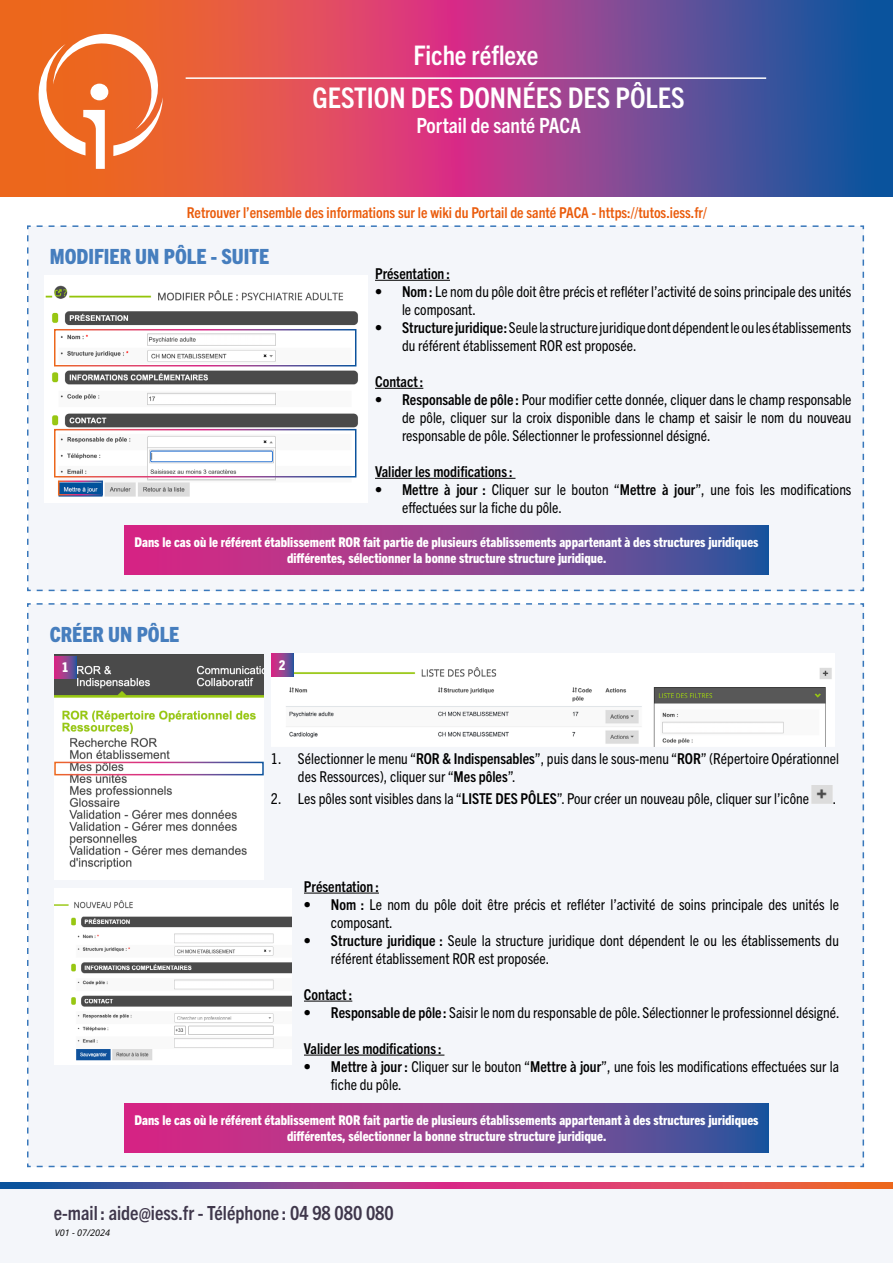
<style>
.page{position:relative;width:893px;height:1263px;background:#fff}
.page>*{position:absolute;margin:0;border:0;box-sizing:border-box;transform-origin:0 0}
.t1{font:700 condensed 28.5px "Trade Gothic Next LT Pro";color:#fff}
.t2{font:700 condensed 27px "Trade Gothic Next LT Pro";color:#fff}
.t3{font:800 condensed 21px "Trade Gothic Next LT Pro";color:#467ebe}
.t4{font:700 condensed 21px "Trade Gothic Next LT Pro";color:#fff}
.t5{font:700 condensed 19.5px "Trade Gothic Next LT Pro";color:#3f374b}
.t6{font:condensed 15px/18px "Trade Gothic Next LT Pro";color:#000}
.t7{font:700 condensed 15px "Trade Gothic Next LT Pro";color:#000}
.t8{font:700 condensed 15px "Trade Gothic Next LT Pro";color:#ea5b0b}
.t9{font:800 condensed 13.5px/16.2px "Trade Gothic Next LT Pro";color:#fff;text-align:center}
.t10{font:italic 9px "Open Sans";color:#000}
.s1{font-weight:700}
</style>
<div class="page">
<svg style="left:0;top:1183px;width:893px;height:5px;background:#a64a79"></svg>
<svg style="left:1px;top:0;width:892px;height:196px;background:#a14d76"></svg>
<div style="left:0;top:1189px;width:893px;height:74px;background:#f4f6fa"></div>
<svg style="left:34px;top:28px;width:129px;height:141px"></svg>
<div style="left:90px;top:84px;width:18px;height:16px;background:#fff;border-radius:50%"></div>
<div style="left:27px;top:225px;width:838px;height:367px;background:#f4f6fa"></div>
<hr style="left:186px;top:77px;width:580px;height:2px;background:#fff">
<img style="left:44px;top:276px;width:324px;height:226px">
<div style="left:54px;top:329px;width:302px;height:37px;border:2px solid #fff"></div>
<div style="left:54px;top:429px;width:302px;height:48px;border:2px solid #fff"></div>
<svg style="left:124px;top:525px;width:645px;height:49px;background:#8f4190"></svg>
<div style="left:27px;top:603px;width:838px;height:565px;background:#f4f6fa"></div>
<img style="left:54px;top:655px;width:210px;height:225px">
<div style="left:54px;top:762px;width:210px;height:13px;border:2px solid #fff"></div>
<div style="left:54px;top:656px;width:22px;height:22px;background:linear-gradient(to right,#e72882,#50569b)"></div>
<img style="left:271px;top:653px;width:563px;height:93px">
<svg style="left:271px;top:654px;width:23px;height:22px"></svg>
<img style="left:812px;top:785px;width:21px;height:19px">
<hr style="left:304px;top:893px;width:75px;height:1px;background:#000">
<hr style="left:304px;top:1001px;width:48px;height:1px;background:#000">
<hr style="left:304px;top:1055px;width:140px;height:1px;background:#000">
<img style="left:54px;top:889px;width:238px;height:175px">
<svg style="left:124px;top:1103px;width:645px;height:49px;background:#8f4190"></svg>
<hr style="left:375px;top:280px;width:75px;height:1px;background:#000">
<hr style="left:375px;top:388px;width:48px;height:1px;background:#000">
<hr style="left:375px;top:478px;width:140px;height:1px;background:#000">
<h2 class="t2" style="left:413px;top:36px;width:127px">Fiche réflexe</h2>
<h1 class="t1" style="left:312px;top:78px;width:374px">GESTION DES DONNÉES DES PÔLES</h1>
<h3 class="t4" style="left:416px;top:111px;width:166px">Portail de santé PACA</h3>
<p class="t8" style="left:187px;top:202px;width:522px">Retrouver l’ensemble des informations sur le wiki du Portail de santé PACA - https://tutos.iess.fr/</p>
<h3 class="t3" style="left:50px;top:242px;width:221px">MODIFIER UN PÔLE - SUITE</h3>
<p class="t7" style="left:375px;top:263px;width:76px">Présentation :</p>
<p class="t6" style="left:402px;top:281px;width:451px;text-indent:-27px"><span class="s1">• Nom :</span> Le nom du pôle doit être précis et refléter l’activité de soins principale des unités le composant.</p>
<p class="t6" style="left:402px;top:317px;width:451px;text-indent:-27px"><span class="s1">• Structure juridique :</span> Seule la structure juridique dont dépendent le ou les établissements du référent établissement ROR est proposée.</p>
<p class="t7" style="left:375px;top:371px;width:50px">Contact :</p>
<p class="t6" style="left:402px;top:389px;width:451px;text-align:justify;text-indent:-27px"><span class="s1">• Responsable de pôle :</span> Pour modifier cette donnée, cliquer dans le champ responsable de pôle, cliquer sur la croix disponible dans le champ et saisir le nom du nouveau responsable de pôle. Sélectionner le professionnel désigné.</p>
<p class="t7" style="left:375px;top:461px;width:139px">Valider les modifications :</p>
<p class="t6" style="left:402px;top:479px;width:451px;text-indent:-27px"><span class="s1">• Mettre à jour :</span> Cliquer sur le bouton “<span class="s1">Mettre à jour</span>”, une fois les modifications effectuées sur la fiche du pôle.</p>
<p class="t9" style="left:134px;top:533px;width:626px">Dans le cas où le référent établissement ROR fait partie de plusieurs établissements appartenant à des structures juridiques différentes, sélectionner la bonne structure structure juridique.</p>
<h3 class="t3" style="left:50px;top:620px;width:131px">CRÉER UN PÔLE</h3>
<p class="t9" style="left:62px;top:659px;width:8px">1</p>
<p class="t9" style="left:279px;top:656px;width:8px">2</p>
<p class="t6" style="left:298px;top:749px;width:542px;text-indent:-27px">1. Sélectionner le menu “<span class="s1">ROR &amp; Indispensables</span>”, puis dans le sous-menu “<span class="s1">ROR</span>” (Répertoire Opérationnel des Ressources), cliquer sur “<span class="s1">Mes pôles</span>”.</p>
<p class="t6" style="left:271px;top:788px;width:540px">2. Les pôles sont visibles dans la “<span class="s1">LISTE DES PÔLES</span>”. Pour créer un nouveau pôle, cliquer sur l’icône</p>
<p class="t6" style="left:833px;top:788px;width:5px">.</p>
<p class="t7" style="left:304px;top:876px;width:76px">Présentation :</p>
<p class="t6" style="left:331px;top:894px;width:510px;text-indent:-27px"><span class="s1">• Nom :</span> Le nom du pôle doit être précis et refléter l’activité de soins principale des unités le composant.</p>
<p class="t6" style="left:331px;top:930px;width:509px;text-indent:-27px"><span class="s1">• Structure juridique :</span> Seule la structure juridique dont dépendent le ou les établissements du référent établissement ROR est proposée.</p>
<p class="t7" style="left:304px;top:984px;width:50px">Contact :</p>
<p class="t6" style="left:304px;top:1002px;width:537px"><span class="s1">• Responsable de pôle :</span> Saisir le nom du responsable de pôle. Sélectionner le professionnel désigné.</p>
<p class="t7" style="left:304px;top:1038px;width:139px">Valider les modifications :</p>
<p class="t6" style="left:331px;top:1056px;width:509px;text-indent:-27px"><span class="s1">• Mettre à jour :</span> Cliquer sur le bouton “<span class="s1">Mettre à jour</span>”, une fois les modifications effectuées sur la fiche du pôle.</p>
<p class="t9" style="left:134px;top:1111px;width:626px">Dans le cas où le référent établissement ROR fait partie de plusieurs établissements appartenant à des structures juridiques différentes, sélectionner la bonne structure structure juridique.</p>
<h3 class="t5" style="left:54px;top:1199px;width:341px">e-mail : aide@iess.fr - Téléphone : 04 98 080 080</h3>
<p class="t10" style="left:55px;top:1226px;width:57px">V01 - 07/2024</p>
</div>
